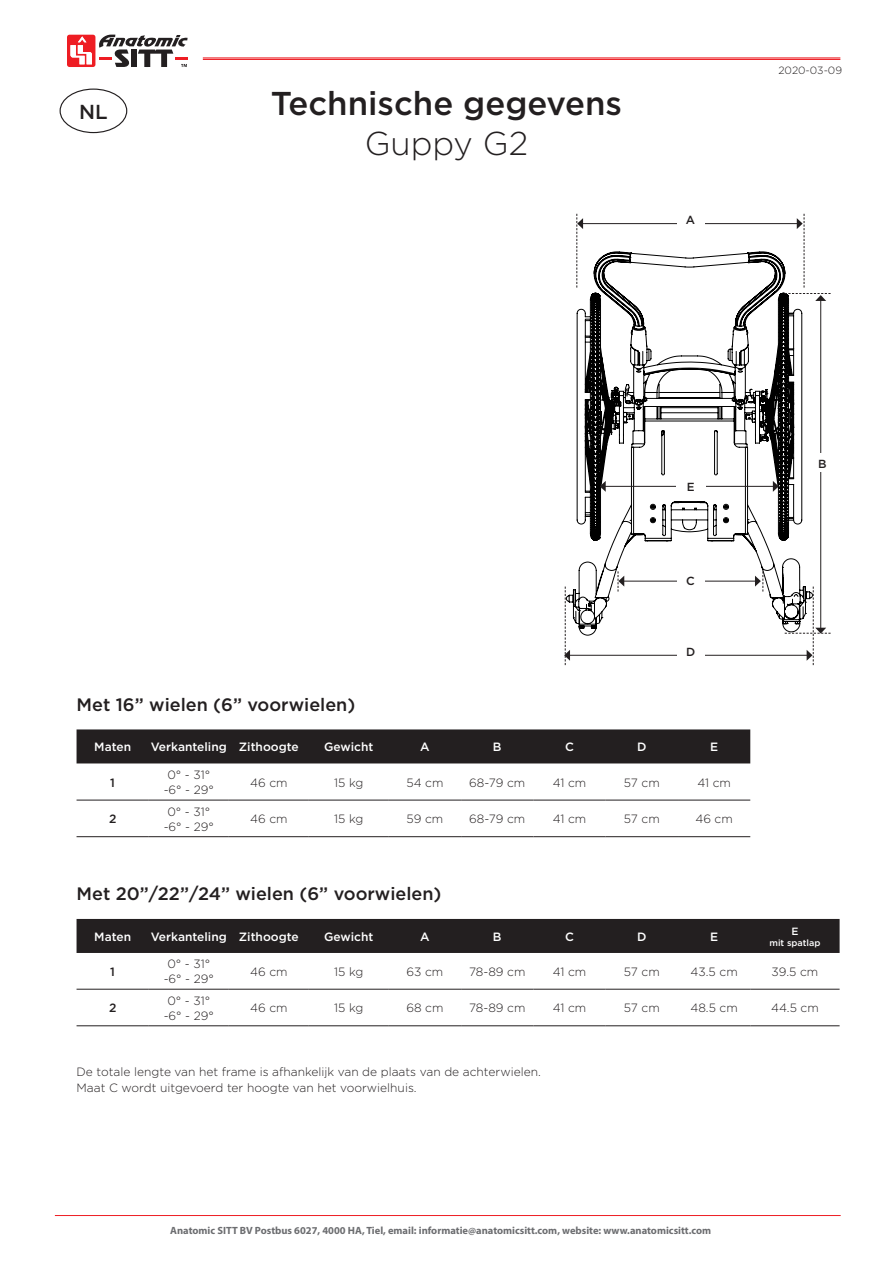
<style>
.page{position:relative;width:893px;height:1263px;background:#fff}
.page>*{position:absolute;margin:0;border:0;box-sizing:border-box;transform-origin:0 0}
.Headline{font:500 33px "Gotham";color:#231f20}
.Headline-2{font:300 33px "Gotham";color:#231f20}
.Landsbokstav{font:500 20.25px "Gotham";color:#231f20}
.t1{font:500 18px "Gotham";color:#231f20}
.Tekniska_data_-_Cont{font:300 12px "Gotham";color:#231f20}
.t2{font:500 12px "Gotham";color:#fff}
.Brödtext_-_Tabell{font:300 12px/15px "Gotham";color:#231f20;text-align:center}
.t3{font:500 12px "Gotham";color:#231f20}
.t4{font:500 11.7px "Gotham";color:#231f20}
.t5{font:700 10.5px "Myriad Pro";color:#6c6d70}
.t6{font:300 10.5px "Gotham";color:#6c6d70}
.t7{font:300 10.5px "Gotham";color:#231f20}
.t8{font:500 10.5px "Gotham";color:#fff}
.t9{font:500 9px "Gotham";color:#fff}
.s1{font-weight:500}
</style>
<div class="page">
<svg style="left:570px;top:251px;width:233px;height:385px"></svg>
<hr style="left:582px;top:223px;width:216px;height:1px;background:#231f20">
<svg style="left:576px;top:214px;width:7px;height:74px"></svg>
<hr style="left:605px;top:486px;width:169px;height:1px;background:#231f20">
<svg style="left:773px;top:481px;width:6px;height:11px"></svg>
<svg style="left:600px;top:481px;width:6px;height:11px"></svg>
<div style="left:676px;top:477px;width:29px;height:18px;background:#fff"></div>
<div style="left:677px;top:210px;width:27px;height:18px;background:#fff"></div>
<hr style="left:820px;top:300px;width:1px;height:328px;background:#231f20">
<svg style="left:785px;top:214px;width:46px;height:87px"></svg>
<div style="left:809px;top:454px;width:27px;height:18px;background:#fff"></div>
<hr style="left:569px;top:655px;width:238px;height:1px;background:#231f20">
<svg style="left:785px;top:586px;width:46px;height:79px"></svg>
<svg style="left:564px;top:586px;width:6px;height:79px"></svg>
<div style="left:677px;top:642px;width:27px;height:19px;background:#fff"></div>
<hr style="left:623px;top:581px;width:133px;height:1px;background:#231f20">
<svg style="left:755px;top:571px;width:8px;height:20px"></svg>
<svg style="left:618px;top:571px;width:6px;height:20px"></svg>
<div style="left:677px;top:571px;width:27px;height:19px;background:#fff"></div>
<hr style="left:203px;top:57px;width:637px;height:2px;background:#ee1d23">
<hr style="left:203px;top:59px;width:637px;height:1px;background:#ee1d23">
<svg style="left:67px;top:35px;width:121px;height:32px"></svg>
<hr style="left:55px;top:1215px;width:786px;height:1px;background:#ee1d23">
<div style="left:77px;top:729px;width:673px;height:34px;background:#231f20"></div>
<hr style="left:77px;top:800px;width:72px;height:1px;background:#231f20">
<hr style="left:149px;top:800px;width:80px;height:1px;background:#231f20">
<hr style="left:229px;top:800px;width:80px;height:1px;background:#231f20">
<hr style="left:309px;top:800px;width:80px;height:1px;background:#231f20">
<hr style="left:389px;top:800px;width:72px;height:1px;background:#231f20">
<hr style="left:461px;top:800px;width:72px;height:1px;background:#231f20">
<hr style="left:533px;top:800px;width:73px;height:1px;background:#231f20">
<hr style="left:606px;top:800px;width:72px;height:1px;background:#231f20">
<hr style="left:678px;top:800px;width:72px;height:1px;background:#231f20">
<hr style="left:77px;top:836px;width:72px;height:1px;background:#231f20">
<hr style="left:149px;top:836px;width:80px;height:1px;background:#231f20">
<hr style="left:229px;top:836px;width:80px;height:1px;background:#231f20">
<hr style="left:309px;top:836px;width:80px;height:1px;background:#231f20">
<hr style="left:389px;top:836px;width:72px;height:1px;background:#231f20">
<hr style="left:461px;top:836px;width:72px;height:1px;background:#231f20">
<hr style="left:533px;top:836px;width:73px;height:1px;background:#231f20">
<hr style="left:606px;top:836px;width:72px;height:1px;background:#231f20">
<hr style="left:678px;top:836px;width:72px;height:1px;background:#231f20">
<div style="left:77px;top:919px;width:763px;height:34px;background:#231f20"></div>
<hr style="left:77px;top:989px;width:72px;height:1px;background:#231f20">
<hr style="left:149px;top:989px;width:80px;height:1px;background:#231f20">
<hr style="left:229px;top:989px;width:80px;height:1px;background:#231f20">
<hr style="left:309px;top:989px;width:80px;height:1px;background:#231f20">
<hr style="left:389px;top:989px;width:72px;height:1px;background:#231f20">
<hr style="left:461px;top:989px;width:72px;height:1px;background:#231f20">
<hr style="left:533px;top:989px;width:73px;height:1px;background:#231f20">
<hr style="left:606px;top:989px;width:72px;height:1px;background:#231f20">
<hr style="left:678px;top:989px;width:72px;height:1px;background:#231f20">
<hr style="left:750px;top:989px;width:90px;height:1px;background:#231f20">
<hr style="left:77px;top:1025px;width:72px;height:1px;background:#231f20">
<hr style="left:149px;top:1025px;width:80px;height:1px;background:#231f20">
<hr style="left:229px;top:1025px;width:80px;height:1px;background:#231f20">
<hr style="left:309px;top:1025px;width:80px;height:1px;background:#231f20">
<hr style="left:389px;top:1025px;width:72px;height:1px;background:#231f20">
<hr style="left:461px;top:1025px;width:72px;height:1px;background:#231f20">
<hr style="left:533px;top:1025px;width:73px;height:1px;background:#231f20">
<hr style="left:606px;top:1025px;width:72px;height:1px;background:#231f20">
<hr style="left:678px;top:1025px;width:72px;height:1px;background:#231f20">
<hr style="left:750px;top:1025px;width:90px;height:1px;background:#231f20">
<div style="left:60px;top:89px;width:67px;height:44px;border:1px solid #231f20;border-radius:50%"></div>
<p class="Landsbokstav" style="left:79px;top:99px;width:30px">NL</p>
<p class="Headline" style="left:271px;top:82px;width:353px">Technische gegevens</p>
<p class="Headline-2" style="left:365px;top:123px;width:165px">Guppy G2</p>
<p class="t4" style="left:686px;top:212px;width:11px">A</p>
<p class="t7" style="left:778px;top:64px;width:65px">2020-03-09</p>
<p class="t4" style="left:687px;top:479px;width:9px">E</p>
<p class="t4" style="left:686px;top:573px;width:10px">C</p>
<p class="t4" style="left:686px;top:644px;width:11px">D</p>
<p class="t1" style="left:77px;top:692px;width:280px">Met 16” wielen (6” voorwielen)</p>
<p class="t2" style="left:94px;top:739px;width:38px">Maten</p>
<p class="t2" style="left:151px;top:739px;width:78px">Verkanteling</p>
<p class="t2" style="left:239px;top:739px;width:62px">Zithoogte</p>
<p class="t2" style="left:324px;top:739px;width:51px">Gewicht</p>
<p class="t2" style="left:420px;top:739px;width:11px">A</p>
<p class="t2" style="left:493px;top:739px;width:10px">B</p>
<p class="t2" style="left:565px;top:739px;width:10px">C</p>
<p class="t2" style="left:637px;top:739px;width:11px">D</p>
<p class="t2" style="left:710px;top:739px;width:10px">E</p>
<p class="t3" style="left:110px;top:774px;width:6px">1</p>
<p class="Brödtext_-_Tabell" style="left:164px;top:767px;width:52px">0° - 31° -6° - 29°</p>
<p class="Tekniska_data_-_Cont" style="left:250px;top:775px;width:39px">46 cm</p>
<p class="Tekniska_data_-_Cont" style="left:334px;top:775px;width:31px">15 kg</p>
<p class="Tekniska_data_-_Cont" style="left:406px;top:775px;width:39px">54 cm</p>
<p class="Tekniska_data_-_Cont" style="left:469px;top:775px;width:58px">68-79 cm</p>
<p class="Tekniska_data_-_Cont" style="left:553px;top:775px;width:35px">41 cm</p>
<p class="Tekniska_data_-_Cont" style="left:624px;top:775px;width:37px">57 cm</p>
<p class="Tekniska_data_-_Cont" style="left:697px;top:775px;width:35px">41 cm</p>
<p class="t3" style="left:109px;top:811px;width:9px">2</p>
<p class="Brödtext_-_Tabell" style="left:164px;top:804px;width:52px">0° - 31° -6° - 29°</p>
<p class="Tekniska_data_-_Cont" style="left:250px;top:811px;width:39px">46 cm</p>
<p class="Tekniska_data_-_Cont" style="left:334px;top:811px;width:31px">15 kg</p>
<p class="Tekniska_data_-_Cont" style="left:407px;top:811px;width:38px">59 cm</p>
<p class="Tekniska_data_-_Cont" style="left:469px;top:811px;width:58px">68-79 cm</p>
<p class="Tekniska_data_-_Cont" style="left:553px;top:811px;width:35px">41 cm</p>
<p class="Tekniska_data_-_Cont" style="left:624px;top:811px;width:37px">57 cm</p>
<p class="Tekniska_data_-_Cont" style="left:695px;top:811px;width:39px">46 cm</p>
<p class="t1" style="left:77px;top:882px;width:367px">Met 20”/22”/24” wielen (6” voorwielen)</p>
<p class="t2" style="left:94px;top:929px;width:38px">Maten</p>
<p class="t2" style="left:151px;top:929px;width:78px">Verkanteling</p>
<p class="t2" style="left:239px;top:929px;width:62px">Zithoogte</p>
<p class="t2" style="left:324px;top:929px;width:51px">Gewicht</p>
<p class="t2" style="left:420px;top:929px;width:11px">A</p>
<p class="t2" style="left:493px;top:929px;width:10px">B</p>
<p class="t2" style="left:565px;top:929px;width:10px">C</p>
<p class="t2" style="left:637px;top:929px;width:11px">D</p>
<p class="t2" style="left:710px;top:929px;width:10px">E</p>
<p class="t4" style="left:818px;top:456px;width:10px">B</p>
<p class="t8" style="left:791px;top:924px;width:9px">E</p>
<p class="t9" style="left:769px;top:936px;width:52px">mit spatlap</p>
<p class="t3" style="left:110px;top:963px;width:6px">1</p>
<p class="Brödtext_-_Tabell" style="left:164px;top:956px;width:52px">0° - 31° -6° - 29°</p>
<p class="Tekniska_data_-_Cont" style="left:250px;top:964px;width:39px">46 cm</p>
<p class="Tekniska_data_-_Cont" style="left:334px;top:964px;width:31px">15 kg</p>
<p class="Tekniska_data_-_Cont" style="left:407px;top:964px;width:38px">63 cm</p>
<p class="Tekniska_data_-_Cont" style="left:469px;top:964px;width:58px">78-89 cm</p>
<p class="Tekniska_data_-_Cont" style="left:553px;top:964px;width:35px">41 cm</p>
<p class="Tekniska_data_-_Cont" style="left:624px;top:964px;width:37px">57 cm</p>
<p class="Tekniska_data_-_Cont" style="left:691px;top:964px;width:49px">43.5 cm</p>
<p class="Tekniska_data_-_Cont" style="left:772px;top:964px;width:48px">39.5 cm</p>
<p class="t3" style="left:109px;top:1000px;width:9px">2</p>
<p class="Brödtext_-_Tabell" style="left:164px;top:993px;width:52px">0° - 31° -6° - 29°</p>
<p class="Tekniska_data_-_Cont" style="left:250px;top:1000px;width:39px">46 cm</p>
<p class="Tekniska_data_-_Cont" style="left:334px;top:1000px;width:31px">15 kg</p>
<p class="Tekniska_data_-_Cont" style="left:406px;top:1000px;width:39px">68 cm</p>
<p class="Tekniska_data_-_Cont" style="left:469px;top:1000px;width:58px">78-89 cm</p>
<p class="Tekniska_data_-_Cont" style="left:553px;top:1000px;width:35px">41 cm</p>
<p class="Tekniska_data_-_Cont" style="left:624px;top:1000px;width:37px">57 cm</p>
<p class="Tekniska_data_-_Cont" style="left:690px;top:1000px;width:49px">48.5 cm</p>
<p class="Tekniska_data_-_Cont" style="left:771px;top:1000px;width:49px">44.5 cm</p>
<p class="Tekniska_data_-_Cont" style="left:77px;top:1064px;width:466px">De totale lengte van het frame is afhankelijk van de plaats van de achterwielen.</p>
<p class="Tekniska_data_-_Cont" style="left:77px;top:1080px;width:342px">Maat C wordt uitgevoerd ter hoogte van het voorwielhuis.</p>
<p class="t5" style="left:170px;top:1223px;width:542px">Anatomic SITT BV Postbus 6027, 4000 HA, Tiel, email: informatie@anatomicsitt.com, website: www.anatomicsitt.com</p>
<p class="t6" style="left:171px;top:1225px;width:555px"><span class="s1">Anatomic SITT AB</span> • <span class="s1">Telefon</span> +46 11-16 18 00 • <span class="s1">Email</span> info@anatomicsitt.com • <span class="s1">Web</span> www.anatomicsitt.com</p>
</div>
